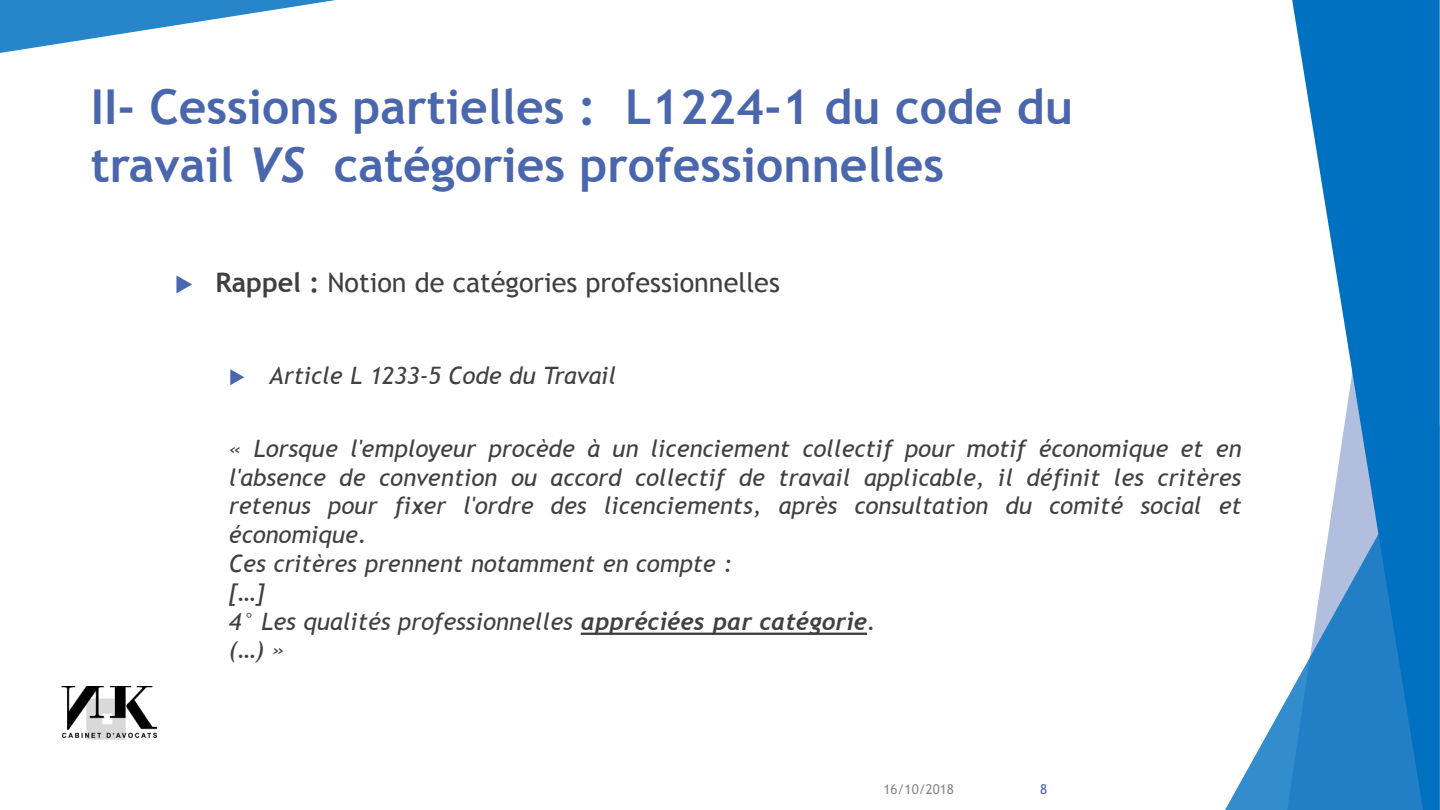
<style>
.page{position:relative;width:1440px;height:810px;background:#fff}
.page>*{position:absolute;margin:0;border:0;box-sizing:border-box;transform-origin:0 0}
.t1{font:700 48px/57.6px "Trebuchet MS";color:#4a66ac}
.t2{font:27px "Trebuchet MS";color:#404040}
.t3{font:italic 24px/28.8px "Trebuchet MS";color:#404040;text-align:justify}
.t4{font:13.5px "Trebuchet MS";letter-spacing:-.005em;color:#898989}
.t5{font:13.5px "Trebuchet MS";color:#4a66ac}
.s1{font-style:italic}
.s2{color:#4a66ac}
.s3{font-weight:700}
</style>
<div class="page">
<svg style="left:1292px;top:0;width:148px;height:424px;fill:#0070c0"></svg>
<svg style="left:1225px;top:424px;width:215px;height:386px"></svg>
<svg style="left:0;top:0;width:336px;height:53px"></svg>
<img style="left:61px;top:687px;width:95px;height:53px">
<svg style="left:581px;top:633px;width:286px;height:2px"></svg>
<h1 class="t1" style="left:91px;top:78px;width:984px">II- Cessions partielles : L1224-1 du code du travail <span class="s1">VS</span> catégories professionnelles</h1>
<p class="t2" style="left:175px;top:267px;width:607px"><span class="s2">◆</span> <span class="s3">Rappel :</span> Notion de catégories professionnelles</p>
<p class="t3" style="left:229px;top:361px;width:389px"><span class="s2">◆</span> Article L 1233-5 Code du Travail</p>
<p class="t3" style="left:229px;top:434px;width:1014px">« Lorsque l'employeur procède à un licenciement collectif pour motif économique et en l'absence de convention ou accord collectif de travail applicable, il définit les critères retenus pour fixer l'ordre des licenciements, après consultation du comité social et économique.</p>
<p class="t3" style="left:229px;top:549px;width:505px">Ces critères prennent notamment en compte :</p>
<p class="t3" style="left:229px;top:578px;width:37px">[…]</p>
<p class="t3" style="left:229px;top:606px;width:648px">4° Les qualités professionnelles <span class="s3">appréciées par catégorie</span>.</p>
<p class="t3" style="left:229px;top:635px;width:57px">(…) »</p>
<p class="t4" style="left:884px;top:781px;width:72px">16/10/2018</p>
<p class="t5" style="left:1040px;top:781px;width:9px">8</p>
</div>
